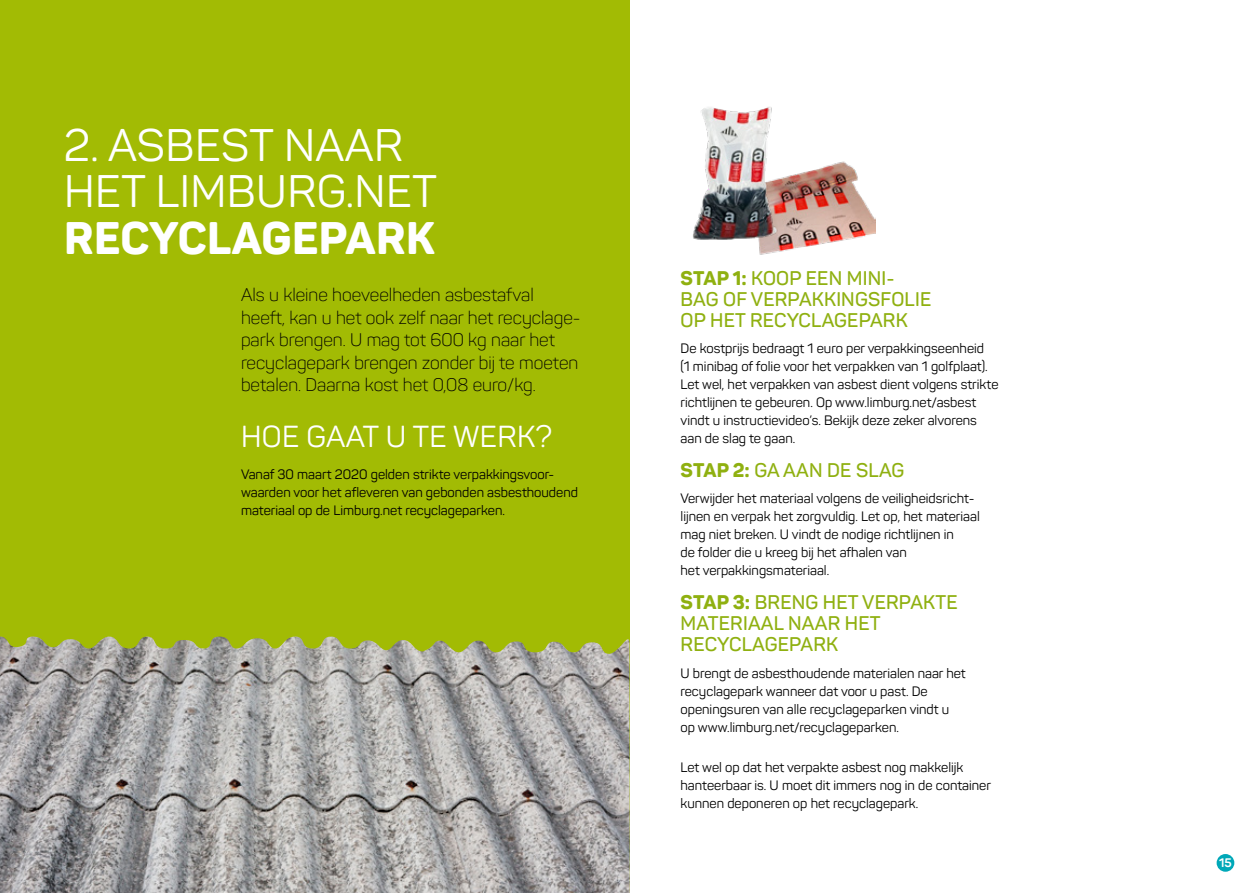
<style>
.page{position:relative;width:1259px;height:893px;background:#fff}
.page>*{position:absolute;margin:0;border:0;box-sizing:border-box;transform-origin:0 0}
.t1{font:45px/46.5px "Panton";letter-spacing:.01em;color:#fff}
.t2{font:800 45px "Panton";letter-spacing:.01em;color:#fff}
.t3{font:30px "Panton";letter-spacing:.01em;color:#fff}
.t4{font:600 19.5px/21px "Panton";letter-spacing:.01em;color:#8fb010}
.t5{font:300 18px/22.5px "Panton";color:#000}
.t6{font:13.5px/18px "Panton";color:#000}
.t7{font:700 12.3px "Panton";color:#fff}
.s1{font-weight:800}
</style>
<div class="page">
<div style="left:1216px;top:854px;width:18px;height:18px;background:#00a8b8;border-radius:50%"></div>
<div style="left:0;top:0;width:629px;height:893px;background:#a2bb04"></div>
<img style="left:0;top:635px;width:630px;height:258px">
<img style="left:759px;top:161px;width:116px;height:94px">
<img style="left:693px;top:107px;width:131px;height:147px">
<h1 class="t1" style="left:64px;top:122px;width:374px">2. ASBEST NAAR<br>HET LIMBURG.NET</h1>
<h1 class="t2" style="left:64px;top:209px;width:372px">RECYCLAGEPARK</h1>
<h3 class="t5" style="left:241px;top:284px;width:341px">Als u kleine hoeveelheden asbestafval heeft, kan u het ook zelf naar het recyclage&shy;park brengen. U mag tot 600 kg naar het recyclagepark brengen zonder bij te moeten betalen. Daarna kost het 0,08 euro/kg.</h3>
<h2 class="t3" style="left:241px;top:418px;width:312px">HOE GAAT U TE WERK?</h2>
<p class="t6" style="left:241px;top:465px;width:338px">Vanaf 30 maart 2020 gelden strikte verpakkingsvoor&shy;waarden voor het afleveren van gebonden asbesthoudend materiaal op de Limburg.net recyclageparken.</p>
<h3 class="t4" style="left:680px;top:267px;width:252px"><span class="s1">STAP 1:</span> KOOP EEN MINI-<br>BAG OF VERPAKKINGSFOLIE<br>OP HET RECYCLAGEPARK</h3>
<p class="t6" style="left:680px;top:339px;width:319px">De kostprijs bedraagt 1 euro per verpakkingseenheid<br>(1 minibag of folie voor het verpakken van 1 golfplaat).<br>Let wel, het verpakken van asbest dient volgens strikte richtlijnen te gebeuren. Op www.limburg.net/asbest vindt u instructievideo’s. Bekijk deze zeker alvorens aan de slag te gaan.</p>
<h3 class="t4" style="left:680px;top:459px;width:225px"><span class="s1">STAP 2:</span> GA AAN DE SLAG</h3>
<p class="t6" style="left:680px;top:490px;width:301px">Verwijder het materiaal volgens de veiligheidsricht&shy;lijnen en verpak het zorgvuldig. Let op, het materiaal mag niet breken. U vindt de nodige richtlijnen in<br>de folder die u kreeg bij het afhalen van<br>het verpakkingsmateriaal.</p>
<h3 class="t4" style="left:680px;top:592px;width:278px"><span class="s1">STAP 3:</span> BRENG HET VERPAKTE<br>MATERIAAL NAAR HET<br>RECYCLAGEPARK</h3>
<p class="t6" style="left:680px;top:664px;width:287px">U brengt de asbesthoudende materialen naar het recyclagepark wanneer dat voor u past. De openingsuren van alle recyclageparken vindt u op www.limburg.net/recyclageparken.</p>
<p class="t6" style="left:680px;top:758px;width:312px">Let wel op dat het verpakte asbest nog makkelijk hanteerbaar is. U moet dit immers nog in de container kunnen deponeren op het recyclagepark.</p>
<p class="t7" style="left:1219px;top:855px;width:14px">15</p>
</div>
